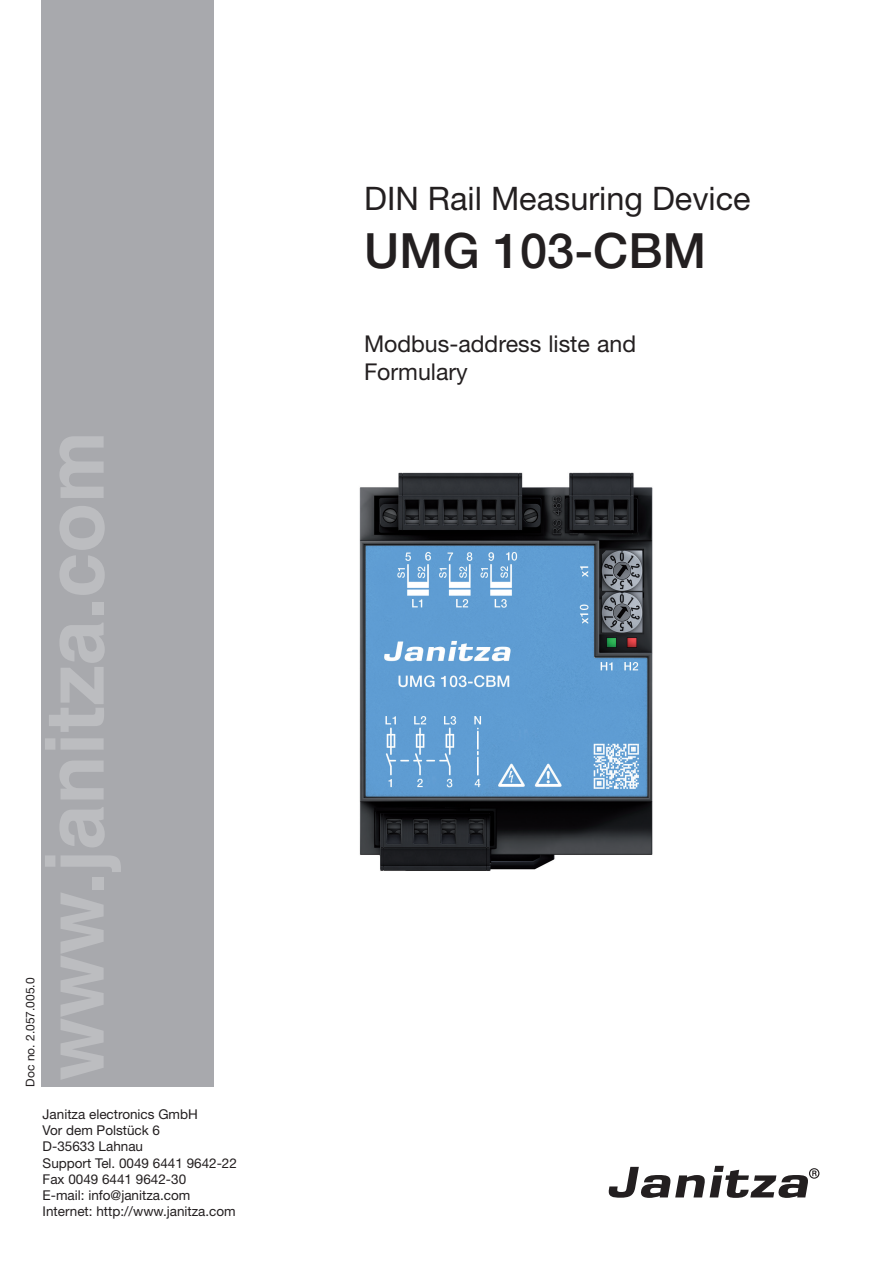
<style>
.page{position:relative;width:893px;height:1263px;background:#fff}
.page>*{position:absolute;margin:0;border:0;box-sizing:border-box;transform-origin:0 0}
.t1{font:500 48.6px "Helvetica Neue LT";color:#231f20}
.t2{font:32.4px "Helvetica Neue LT";color:#231f20}
._10_linksbündig{font:23.1px "Helvetica Neue LT";color:#231f20}
._8_linksbündig{font:13.5px "Helvetica Neue LT";color:#231f20}
._8_linksbündig-2{font:12px "Helvetica Neue LT";color:#231f20}
</style>
<div class="page">
<div style="left:41px;top:0;width:173px;height:1086px;background:#a8a9ad"></div>
<svg style="left:608px;top:1166px;width:211px;height:32px"></svg>
<img style="left:359px;top:472px;width:294px;height:399px">
<p class="t2" style="left:364px;top:179px;width:388px">DIN Rail Measuring Device</p>
<p class="t1" style="left:364px;top:222px;width:343px">UMG 103-CBM</p>
<p class="_10_linksbündig" style="left:364px;top:330px;width:274px">Modbus-address liste and</p>
<p class="_10_linksbündig" style="left:364px;top:358px;width:105px">Formulary</p>
<p class="_8_linksbündig-2" style="left:23px;top:1086px;width:110px;rotate:-90deg">Doc no. 2.057.005.0</p>
<p class="_8_linksbündig" style="left:43px;top:1106px;width:157px">Janitza electronics GmbH</p>
<p class="_8_linksbündig" style="left:43px;top:1122px;width:119px">Vor dem Polstück 6</p>
<p class="_8_linksbündig" style="left:43px;top:1138px;width:102px">D-35633 Lahnau</p>
<p class="_8_linksbündig" style="left:43px;top:1155px;width:196px">Support Tel. 0049 6441 9642-22</p>
<p class="_8_linksbündig" style="left:43px;top:1171px;width:145px">Fax 0049 6441 9642-30</p>
<p class="_8_linksbündig" style="left:43px;top:1187px;width:149px">E-mail: info@janitza.com</p>
<p class="_8_linksbündig" style="left:43px;top:1203px;width:195px">Internet: http://www.janitza.com</p>
</div>
